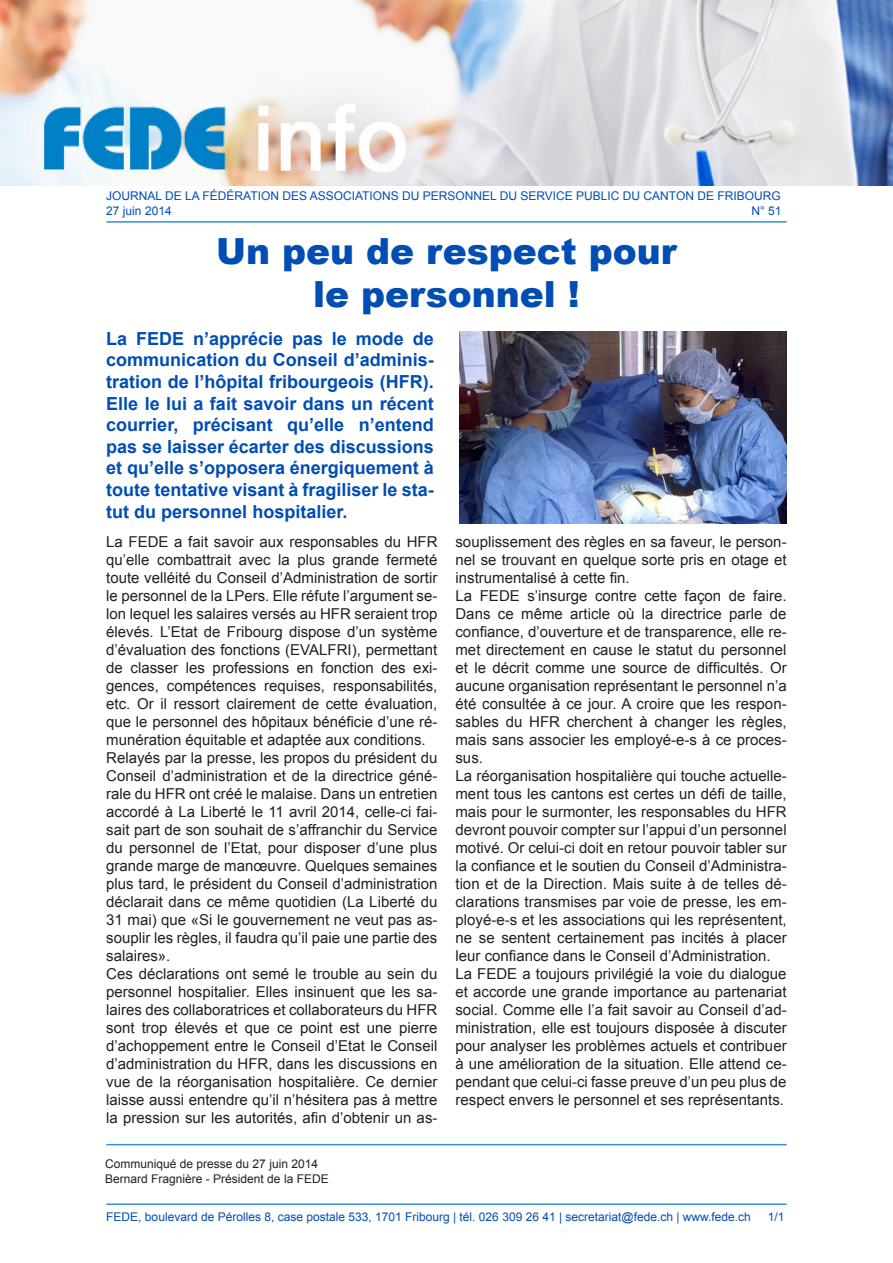
<style>
.page{position:relative;width:893px;height:1263px;background:#fff}
.page>*{position:absolute;margin:0;border:0;box-sizing:border-box;transform-origin:0 0}
.t1{font:900 36px/43.2px "Arial";color:#004db4;text-align:center}
.t2{font:700 18px/21.6px "Arial";color:#004db4;text-align:justify}
.t3{font:15px/18px "Arial";color:#231f20}
.t4{font:12px/14.4px "Arial";color:#004db4}
.t5{font:12px "Arial";color:#231f20}
</style>
<div class="page">
<img style="left:0;top:0;width:893px;height:186px">
<hr style="left:106px;top:221px;width:681px;height:2px;background:#398ed4">
<hr style="left:106px;top:1203px;width:681px;height:2px;background:#398ed4">
<hr style="left:106px;top:1144px;width:681px;height:1px;background:#398ed4">
<img style="left:459px;top:332px;width:328px;height:191px">
<p class="t4" style="left:106px;top:189px;width:676px">JOURNAL DE LA FÉDÉRATION DES ASSOCIATIONS DU PERSONNEL DU SERVICE PUBLIC DU CANTON DE FRIBOURG<br>27 juin 2014</p>
<p class="t4" style="left:751px;top:203px;width:32px">N° 51</p>
<h1 class="t1" style="left:216px;top:228px;width:462px">Un peu de respect pour le personnel !</h1>
<p class="t2" style="left:106px;top:328px;width:329px">La FEDE n’apprécie pas le mode de communication du Conseil d’adminis&shy;tration de l’hôpital fribourgeois (HFR).<br>Elle le lui a fait savoir dans un récent courrier, précisant qu’elle n’entend pas se laisser écarter des discussions et qu’elle s’opposera énergiquement à toute tentative visant à fragiliser le sta&shy;tut du personnel hospitalier.</p>
<p class="t3" style="left:106px;top:533px;width:333px">La FEDE a fait savoir aux responsables du HFR qu’elle combattrait avec la plus grande fermeté toute velléité du Conseil d’Administration de sortir le personnel de la LPers. Elle réfute l’argument se&shy;lon lequel les salaires versés au HFR seraient trop élevés. L’Etat de Fribourg dispose d’un système d’évaluation des fonctions (EVALFRI), permettant de classer les professions en fonction des exi&shy;gences, compétences requises, responsabilités, etc. Or il ressort clairement de cette évaluation, que le personnel des hôpitaux bénéficie d’une ré&shy;munération équitable et adaptée aux conditions.<br>Relayés par la presse, les propos du président du Conseil d’administration et de la directrice géné&shy;rale du HFR ont créé le malaise. Dans un entretien accordé à La Liberté le 11 avril 2014, celle-ci fai&shy;sait part de son souhait de s’affranchir du Service du personnel de l’Etat, pour disposer d’une plus grande marge de manœuvre. Quelques semaines plus tard, le président du Conseil d’administration déclarait dans ce même quotidien (La Liberté du 31 mai) que «Si le gouvernement ne veut pas as&shy;souplir les règles, il faudra qu’il paie une partie des salaires».<br>Ces déclarations ont semé le trouble au sein du personnel hospitalier. Elles insinuent que les sa&shy;laires des collaboratrices et collaborateurs du HFR sont trop élevés et que ce point est une pierre d’achoppement entre le Conseil d’Etat le Conseil d’administration du HFR, dans les discussions en vue de la réorganisation hospitalière. Ce dernier laisse aussi entendre qu’il n’hésitera pas à mettre la pression sur les autorités, afin d’obtenir un as-</p>
<p class="t3" style="left:455px;top:533px;width:333px">souplissement des règles en sa faveur, le person&shy;nel se trouvant en quelque sorte pris en otage et instrumentalisé à cette fin.<br>La FEDE s’insurge contre cette façon de faire.<br>Dans ce même article où la directrice parle de confiance, d’ouverture et de transparence, elle re&shy;met directement en cause le statut du personnel et le décrit comme une source de difficultés. Or aucune organisation représentant le personnel n’a été consultée à ce jour. A croire que les respon&shy;sables du HFR cherchent à changer les règles, mais sans associer les employé-e-s à ce proces&shy;sus.<br>La réorganisation hospitalière qui touche actuelle&shy;ment tous les cantons est certes un défi de taille, mais pour le surmonter, les responsables du HFR devront pouvoir compter sur l’appui d’un personnel motivé. Or celui-ci doit en retour pouvoir tabler sur la confiance et le soutien du Conseil d’Administra&shy;tion et de la Direction. Mais suite à de telles dé&shy;clarations transmises par voie de presse, les em&shy;ployé-e-s et les associations qui les représentent, ne se sentent certainement pas incités à placer leur confiance dans le Conseil d’Administration.<br>La FEDE a toujours privilégié la voie du dialogue et accorde une grande importance au partenariat social. Comme elle l’a fait savoir au Conseil d’ad&shy;ministration, elle est toujours disposée à discuter pour analyser les problèmes actuels et contribuer à une amélioration de la situation. Elle attend ce&shy;pendant que celui-ci fasse preuve d’un peu plus de respect envers le personnel et ses représentants.</p>
<p class="t5" style="left:105px;top:1156px;width:214px">Communiqué de presse du 27 juin 2014</p>
<p class="t5" style="left:105px;top:1171px;width:225px">Bernard Fragnière - Président de la FEDE</p>
<p class="t4" style="left:106px;top:1209px;width:646px">FEDE, boulevard de Pérolles 8, case postale 533, 1701 Fribourg | tél. 026 309 26 41 | secretariat@fede.ch | www.fede.ch</p>
<p class="t4" style="left:768px;top:1209px;width:18px">1/1</p>
</div>
